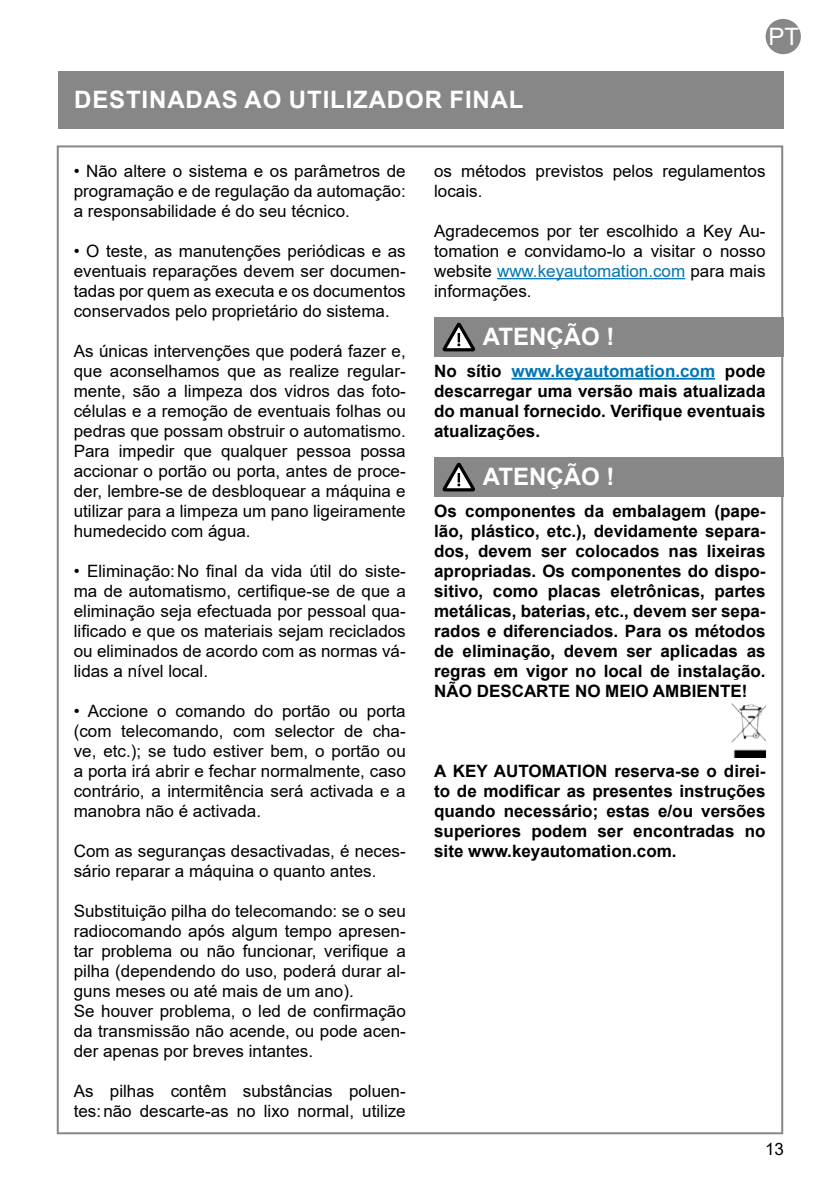
<style>
.page{position:relative;width:840px;height:1191px;background:#fff}
.page>*{position:absolute;margin:0;border:0;box-sizing:border-box;transform-origin:0 0}
.t1{font:700 24px "Arial";letter-spacing:.035em;color:#fff}
.t2{font:700 24px "Arial";color:#fff}
.t3{font:24px "Arial";color:#fff}
.t4{font:17px/20px "Arial";color:#000;text-align:justify}
.t5{font:700 17px/20px "Arial";color:#000;text-align:justify}
.s1{color:#0075b3}
</style>
<div class="page">
<div style="left:58px;top:71px;width:725px;height:58px;background:#878787"></div>
<div style="left:765px;top:19px;width:35px;height:35px;background:#878787;border-radius:50%"></div>
<hr style="left:496px;top:278px;width:189px;height:1px;background:#0075b3">
<hr style="left:511px;top:378px;width:203px;height:1px;background:#0075b3">
<div style="left:434px;top:317px;width:348px;height:40px;background:#878787"></div>
<svg style="left:442px;top:323px;width:33px;height:28px"></svg>
<div style="left:434px;top:457px;width:348px;height:40px;background:#878787"></div>
<svg style="left:442px;top:463px;width:33px;height:28px"></svg>
<img style="left:731px;top:703px;width:34px;height:54px">
<h1 class="t1" style="left:74px;top:82px;width:450px">DESTINADAS AO UTILIZADOR FINAL</h1>
<h1 class="t3" style="left:768px;top:20px;width:32px">PT</h1>
<p class="t4" style="left:74px;top:161px;width:333px">• Não altere o sistema e os parâmetros de programação e de regulação da automação: a responsabilidade é do seu técnico.</p>
<p class="t4" style="left:74px;top:241px;width:333px">• O teste, as manutenções periódicas e as eventuais reparações devem ser documen&shy;tadas por quem as executa e os documentos conservados pelo proprietário do sistema.</p>
<p class="t4" style="left:74px;top:341px;width:333px">As únicas intervenções que poderá fazer e, que aconselhamos que as realize regular&shy;mente, são a limpeza dos vidros das foto&shy;células e a remoção de eventuais folhas ou pedras que possam obstruir o automatismo.<br>Para impedir que qualquer pessoa possa accionar o portão ou porta, antes de proce&shy;der, lembre-se de desbloquear a máquina e utilizar para a limpeza um pano ligeiramente humedecido com água.</p>
<p class="t4" style="left:74px;top:561px;width:333px">• Eliminação:No final da vida útil do siste&shy;ma de automatismo, certifique-se de que a eliminação seja efectuada por pessoal qua&shy;lificado e que os materiais sejam reciclados ou eliminados de acordo com as normas vá&shy;lidas a nível local.</p>
<p class="t4" style="left:74px;top:701px;width:333px">• Accione o comando do portão ou porta (com telecomando, com selector de cha&shy;ve, etc.); se tudo estiver bem, o portão ou a porta irá abrir e fechar normalmente, caso contrário, a intermitência será activada e a manobra não é activada.</p>
<p class="t4" style="left:74px;top:841px;width:333px">Com as seguranças desactivadas, é neces&shy;sário reparar a máquina o quanto antes.</p>
<p class="t4" style="left:74px;top:901px;width:333px;text-align:left">Substituição pilha do telecomando: se o seu radiocomando após algum tempo apresen&shy;tar problema ou não funcionar, verifique a pilha (dependendo do uso, poderá durar al&shy;guns meses ou até mais de um ano).<br>Se houver problema, o led de confirmação da transmissão não acende, ou pode acen&shy;der apenas por breves intantes.</p>
<p class="t4" style="left:74px;top:1080px;width:333px">As pilhas contêm substâncias poluen&shy;tes:não descarte-as no lixo normal, utilize</p>
<p class="t4" style="left:434px;top:161px;width:333px">os métodos previstos pelos regulamentos locais.</p>
<p class="t4" style="left:434px;top:221px;width:333px">Agradecemos por ter escolhido a Key Au&shy;tomation e convidamo-lo a visitar o nosso website <span class="s1">www.keyautomation.com</span> para mais informações.</p>
<h1 class="t2" style="left:482px;top:320px;width:133px">ATENÇÃO !</h1>
<p class="t5" style="left:434px;top:361px;width:333px">No sítio <span class="s1">www.keyautomation.com</span> pode descarregar uma versão mais atualizada do manual fornecido. Verifique eventuais atualizações.</p>
<h1 class="t2" style="left:482px;top:460px;width:133px">ATENÇÃO !</h1>
<p class="t5" style="left:434px;top:501px;width:333px">Os componentes da embalagem (pape&shy;lão, plástico, etc.), devidamente separa&shy;dos, devem ser colocados nas lixeiras apropriadas. Os componentes do dispo&shy;sitivo, como placas eletrônicas, partes metálicas, baterias, etc., devem ser sepa&shy;rados e diferenciados. Para os métodos de eliminação, devem ser aplicadas as regras em vigor no local de instalação.<br>NÃO DESCARTE NO MEIO AMBIENTE!</p>
<p class="t5" style="left:434px;top:761px;width:333px">A KEY AUTOMATION reserva-se o direi&shy;to de modificar as presentes instruções quando necessário; estas e/ou versões superiores podem ser encontradas no site www.keyautomation.com.</p>
<p class="t4" style="left:764px;top:1138px;width:20px">13</p>
</div>
